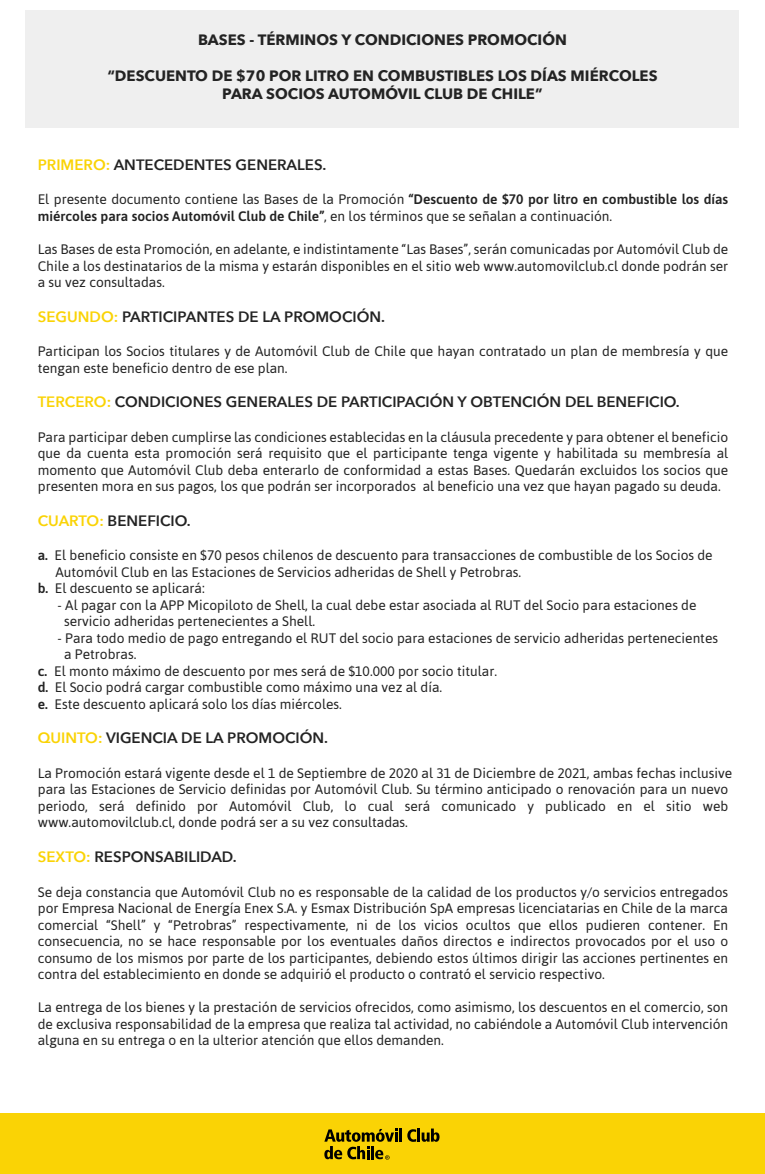
<style>
.page{position:relative;width:765px;height:1174px;background:#fff}
.page>*{position:absolute;margin:0;border:0;box-sizing:border-box;transform-origin:0 0}
.t1{font:600 15px "Avenir Next";color:#232323}
.t2{font:700 15px/18px "Avenir Next";color:#232323;text-align:center}
.t3{font:13.75px/16.5px "Asap";color:#232323}
.s1{color:#fad305}
.s2{font-weight:600}
</style>
<div class="page">
<div style="left:26px;top:10px;width:713px;height:117px;background:#efefef"></div>
<div style="left:0;top:1113px;width:765px;height:60px;background:#fad305"></div>
<svg style="left:324px;top:1128px;width:116px;height:31px"></svg>
<p class="t2" style="left:198px;top:31px;width:370px">BASES - TÉRMINOS Y CONDICIONES PROMOCIÓN</p>
<p class="t2" style="left:107px;top:67px;width:552px">“DESCUENTO DE $70 POR LITRO EN COMBUSTIBLES LOS DÍAS MIÉRCOLES<br>PARA SOCIOS AUTOMÓVIL CLUB DE CHILE”</p>
<p class="t1" style="left:38px;top:152px;width:290px"><span class="s1">PRIMERO:</span> ANTECEDENTES GENERALES.</p>
<p class="t3" style="left:38px;top:191px;width:692px">El presente documento contiene las Bases de la Promoción <span class="s2">“Descuento de $70 por litro en combustible los días miércoles para socios Automóvil Club de Chile”</span>, en los términos que se señalan a continuación.</p>
<p class="t3" style="left:38px;top:241px;width:692px;text-align:justify">Las Bases de esta Promoción, en adelante, e indistintamente “Las Bases”, serán comunicadas por Automóvil Club de Chile a los destinatarios de la misma y estarán disponibles en el sitio web www.automovilclub.cl donde podrán ser a su vez consultadas.</p>
<p class="t1" style="left:38px;top:303px;width:349px"><span class="s1">SEGUNDO:</span> PARTICIPANTES DE LA PROMOCIÓN.</p>
<p class="t3" style="left:38px;top:343px;width:692px">Participan los Socios titulares y de Automóvil Club de Chile que hayan contratado un plan de membresía y que tengan este beneficio dentro de ese plan.</p>
<p class="t1" style="left:38px;top:389px;width:644px"><span class="s1">TERCERO:</span> CONDICIONES GENERALES DE PARTICIPACIÓN Y OBTENCIÓN DEL BENEFICIO.</p>
<p class="t3" style="left:38px;top:428px;width:692px;text-align:justify">Para participar deben cumplirse las condiciones establecidas en la cláusula precedente y para obtener el beneficio que da cuenta esta promoción será requisito que el participante tenga vigente y habilitada su membresía al momento que Automóvil Club deba enterarlo de conformidad a estas Bases. Quedarán excluidos los socios que presenten mora en sus pagos, los que podrán ser incorporados al beneficio una vez que hayan pagado su deuda.</p>
<p class="t1" style="left:38px;top:507px;width:154px"><span class="s1">CUARTO:</span> BENEFICIO.</p>
<p class="t3" style="left:38px;top:547px;width:676px"><span class="s2">a.</span> El beneficio consiste en $70 pesos chilenos de descuento para transacciones de combustible de los Socios de</p>
<p class="t3" style="left:56px;top:563px;width:467px">Automóvil Club en las Estaciones de Servicios adheridas de Shell y Petrobras.</p>
<p class="t3" style="left:38px;top:580px;width:169px"><span class="s2">b.</span> El descuento se aplicará:</p>
<p class="t3" style="left:64px;top:596px;width:634px;text-indent:-7px">- Al pagar con la APP Micopiloto de Shell, la cual debe estar asociada al RUT del Socio para estaciones de servicio adheridas pertenecientes a Shell.</p>
<p class="t3" style="left:58px;top:629px;width:662px">- Para todo medio de pago entregando el RUT del socio para estaciones de servicio adheridas pertenecientes</p>
<p class="t3" style="left:64px;top:646px;width:74px">a Petrobras.</p>
<p class="t3" style="left:38px;top:662px;width:461px"><span class="s2">c.</span> El monto máximo de descuento por mes será de $10.000 por socio titular.</p>
<p class="t3" style="left:38px;top:679px;width:406px"><span class="s2">d.</span> El Socio podrá cargar combustible como máximo una vez al día.</p>
<p class="t3" style="left:38px;top:695px;width:306px"><span class="s2">e.</span> Este descuento aplicará solo los días miércoles.</p>
<p class="t1" style="left:38px;top:725px;width:292px"><span class="s1">QUINTO:</span> VIGENCIA DE LA PROMOCIÓN.</p>
<p class="t3" style="left:38px;top:764px;width:696px">La Promoción estará vigente desde el 1 de Septiembre de 2020 al 31 de Diciembre de 2021, ambas fechas inclusive para las Estaciones de Servicio definidas por Automóvil Club. Su término anticipado o renovación para un nuevo periodo, será definido por Automóvil Club, lo cual será comunicado y publicado en el sitio web www.automovilclub.cl, donde podrá ser a su vez consultadas.</p>
<p class="t1" style="left:38px;top:843px;width:200px"><span class="s1">SEXTO:</span> RESPONSABILIDAD.</p>
<p class="t3" style="left:38px;top:883px;width:692px;text-align:justify">Se deja constancia que Automóvil Club no es responsable de la calidad de los productos y/o servicios entregados por Empresa Nacional de Energía Enex S.A. y Esmax Distribución SpA empresas licenciatarias en Chile de la marca comercial “Shell” y “Petrobras” respectivamente, ni de los vicios ocultos que ellos pudieren contener. En consecuencia, no se hace responsable por los eventuales daños directos e indirectos provocados por el uso o consumo de los mismos por parte de los participantes, debiendo estos últimos dirigir las acciones pertinentes en contra del establecimiento en donde se adquirió el producto o contrató el servicio respectivo.</p>
<p class="t3" style="left:38px;top:998px;width:692px;text-align:justify">La entrega de los bienes y la prestación de servicios ofrecidos, como asimismo, los descuentos en el comercio, son de exclusiva responsabilidad de la empresa que realiza tal actividad, no cabiéndole a Automóvil Club intervención alguna en su entrega o en la ulterior atención que ellos demanden.</p>
</div>
